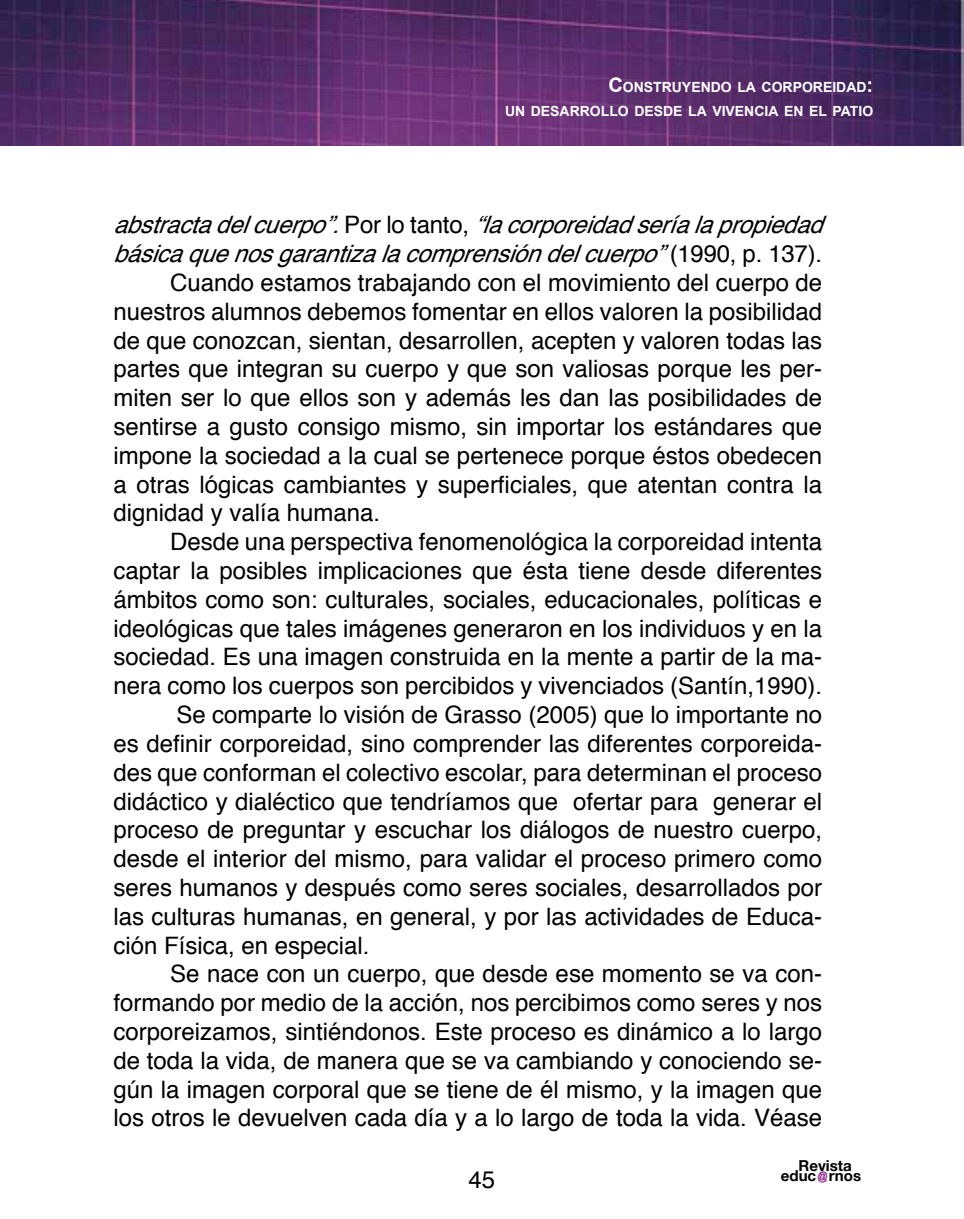
<style>
.page{position:relative;width:964px;height:1219px;background:#fff}
.page>*{position:absolute;margin:0;border:0;box-sizing:border-box;transform-origin:0 0}
.t1{font:24px "Helvetica";color:#000}
.t2{font:italic 24px "Helvetica";color:#000}
.t3{font:700 15px "Helvetica Neue";color:#000}
.t4{font:700 14px/24px "Arial";color:#fff;text-align:right}
.s1{font-size:20px}
.s2{font-style:normal}
</style>
<div class="page">
<img style="left:0;top:0;width:964px;height:146px">
<svg style="left:817px;top:1171px;width:10px;height:12px"></svg>
<p class="t4" style="left:505px;top:76px;width:370px"><span class="s1">C</span>ONSTRUYENDO LA CORPOREIDAD<span class="s1">:<br></span>UN DESARROLLO DESDE LA VIVENCIA EN EL PATIO</p>
<p class="t2" style="left:113px;top:207px;width:724px">abstractadelcuerpo”.<span class="s2">P o r l o t a n t o ,</span> “lacorporeidadseríalapropiedad</p>
<p class="t2" style="left:113px;top:235px;width:710px">básicaquenosgarantizalacomprensióndelcuerpo”<span class="s2">( 1 9 9 0 , p . 1 3 7 ) .</span></p>
<p class="t1" style="left:170px;top:264px;width:653px">Cuando estamos trabajando con el movimiento del cuerpo de</p>
<p class="t1" style="left:113px;top:293px;width:710px">nuestros alumnos debemos fomentar en ellos valoren la posibilidad</p>
<p class="t1" style="left:113px;top:322px;width:710px">de que conozcan, sientan, desarrollen, acepten y valoren todas las</p>
<p class="t1" style="left:113px;top:351px;width:710px">partes que integran su cuerpo y que son valiosas porque les per-</p>
<p class="t1" style="left:113px;top:379px;width:710px">miten ser lo que ellos son y además les dan las posibilidades de</p>
<p class="t1" style="left:113px;top:408px;width:710px">sentirse a gusto consigo mismo, sin importar los estándares que</p>
<p class="t1" style="left:113px;top:437px;width:710px">impone la sociedad a la cual se pertenece porque éstos obedecen</p>
<p class="t1" style="left:113px;top:466px;width:710px">a otras lógicas cambiantes y superficiales, que atentan contra la</p>
<p class="t1" style="left:113px;top:495px;width:268px">dignidad y valía humana.</p>
<p class="t1" style="left:170px;top:523px;width:653px">Desde una perspectiva fenomenológica la corporeidad intenta</p>
<p class="t1" style="left:113px;top:552px;width:710px">captar la posibles implicaciones que ésta tiene desde diferentes</p>
<p class="t1" style="left:113px;top:581px;width:710px">ámbitos como son: culturales, sociales, educacionales, políticas e</p>
<p class="t1" style="left:113px;top:610px;width:710px">ideológicas que tales imágenes generaron en los individuos y en la</p>
<p class="t1" style="left:113px;top:639px;width:710px">sociedad. Es una imagen construida en la mente a partir de la ma-</p>
<p class="t1" style="left:113px;top:667px;width:710px">nera como los cuerpos son percibidos y vivenciados (Santín,1990).</p>
<p class="t1" style="left:176px;top:696px;width:647px">Se comparte lo visión de Grasso (2005) que lo importante no</p>
<p class="t1" style="left:113px;top:725px;width:710px">es definir corporeidad, sino comprender las diferentes corporeida-</p>
<p class="t1" style="left:113px;top:754px;width:710px">des que conforman el colectivo escolar, para determinan el proceso</p>
<p class="t1" style="left:113px;top:783px;width:710px">didáctico y dialéctico que tendríamos que ofertar para generar el</p>
<p class="t1" style="left:113px;top:811px;width:710px">proceso de preguntar y escuchar los diálogos de nuestro cuerpo,</p>
<p class="t1" style="left:113px;top:840px;width:710px">desde el interior del mismo, para validar el proceso primero como</p>
<p class="t1" style="left:113px;top:869px;width:710px">seres humanos y después como seres sociales, desarrollados por</p>
<p class="t1" style="left:113px;top:898px;width:710px">las culturas humanas, en general, y por las actividades de Educa-</p>
<p class="t1" style="left:113px;top:927px;width:258px">ción Física, en especial.</p>
<p class="t1" style="left:170px;top:955px;width:653px">Se nace con un cuerpo, que desde ese momento se va con-</p>
<p class="t1" style="left:113px;top:984px;width:710px">formando por medio de la acción, nos percibimos como seres y nos</p>
<p class="t1" style="left:113px;top:1013px;width:710px">corporeizamos, sintiéndonos. Este proceso es dinámico a lo largo</p>
<p class="t1" style="left:113px;top:1042px;width:710px">de toda la vida, de manera que se va cambiando y conociendo se-</p>
<p class="t1" style="left:113px;top:1071px;width:710px">gún la imagen corporal que se tiene de él mismo, y la imagen que</p>
<p class="t1" style="left:113px;top:1099px;width:710px">los otros le devuelven cada día y a lo largo de toda la vida. Véase</p>
<p class="t1" style="left:469px;top:1161px;width:28px">45</p>
<p class="t3" style="left:798px;top:1157px;width:55px">Revista</p>
<p class="t3" style="left:781px;top:1167px;width:82px">educ rnos</p>
</div>
